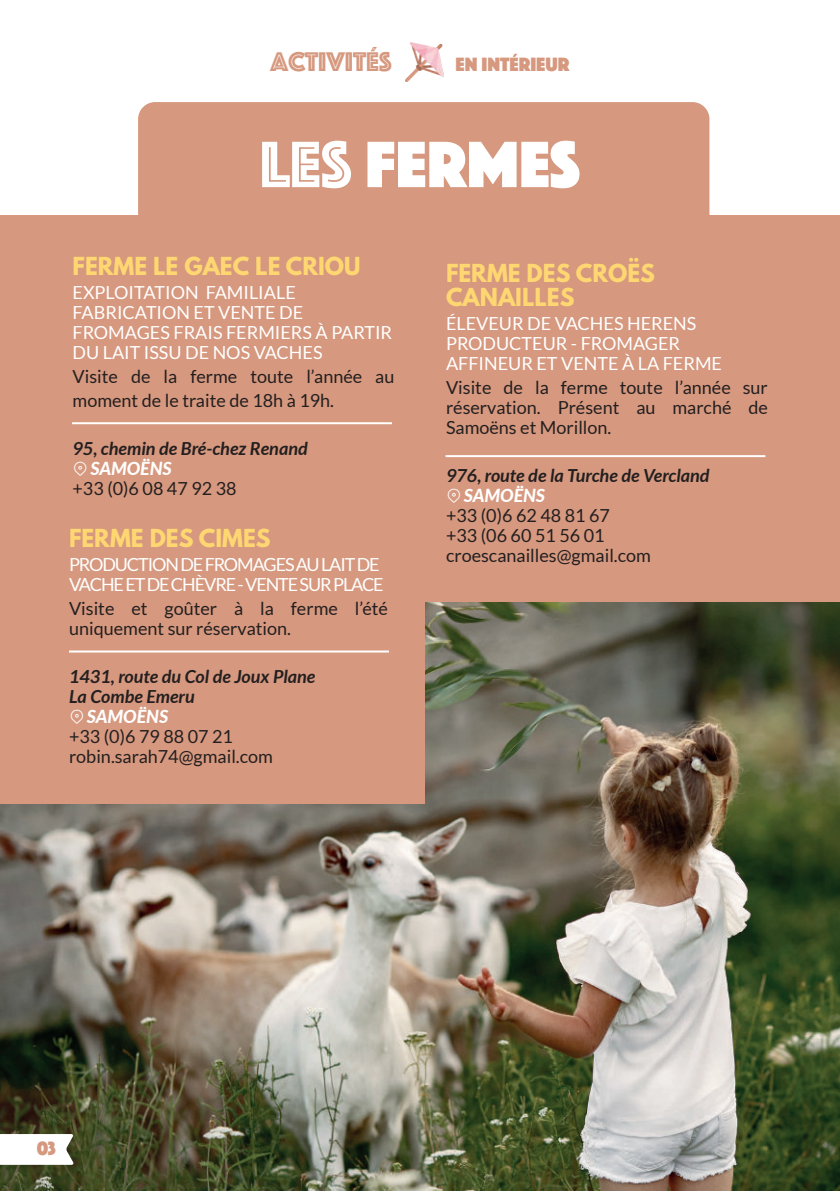
<style>
.page{position:relative;width:840px;height:1191px;background:#fff}
.page>*{position:absolute;margin:0;border:0;box-sizing:border-box;transform-origin:0 0}
.t1{font:68px "Phosphate Solid";color:#fff}
.t2{font:28px "Phosphate Inline";color:#d6987e}
.t3{font:700 22px/24px "League Spartan";color:#fed772}
.t4{font:20px "Phosphate Solid";color:#d6987e}
.t5{font:18px/20px "Lato";color:#231f20}
.t6{font:18px/20px "Lato";color:#fff}
.t7{font:italic 700 18px/20px "Lato";color:#231f20}
.t8{font:18px/20px "Lato";letter-spacing:-.06em;color:#fff}
.t9{font:italic 800 18px "Lato";letter-spacing:-.01em;color:#fff}
.s1{font-family:"Phosphate Inline"}
</style>
<div class="page">
<img style="left:0;top:601px;width:839px;height:590px">
<div style="left:138px;top:102px;width:571px;height:277px;background:#d6987e;border-radius:17px"></div>
<div style="left:0;top:557px;width:424px;height:247px;background:#d6987e"></div>
<div style="left:0;top:215px;width:839px;height:386px;background:#d6987e"></div>
<hr style="left:445px;top:455px;width:320px;height:2px;background:#fff">
<hr style="left:69px;top:650px;width:320px;height:2px;background:#fff">
<img style="left:405px;top:43px;width:38px;height:38px">
<svg style="left:0;top:1134px;width:74px;height:30px"></svg>
<hr style="left:72px;top:422px;width:320px;height:2px;background:#fff">
<h2 class="t2" style="left:270px;top:50px;width:123px">ACTIVITÉS</h2>
<p class="t4" style="left:455px;top:56px;width:115px">EN INTÉRIEUR</p>
<h1 class="t1" style="left:259px;top:136px;width:322px"><span class="s1">LES</span> FERMES</h1>
<p class="t3" style="left:72px;top:253px;width:289px">FERME LE GAEC LE CRIOU</p>
<p class="t6" style="left:72px;top:283px;width:321px">EXPLOITATION FAMILIALE<br>FABRICATION ET VENTE DE<br>FROMAGES FRAIS FERMIERS À PARTIR<br>DU LAIT ISSU DE NOS VACHES</p>
<p class="t5" style="left:72px;top:365px;width:323px;line-height:24px">Visite de la ferme toute l’année au moment de le traite de 18h à 19h.</p>
<p class="t7" style="left:72px;top:439px;width:236px">95, chemin de Bré-chez Renand</p>
<p class="t9" style="left:90px;top:458px;width:83px">SAMOËNS</p>
<p class="t5" style="left:72px;top:479px;width:165px">+33 (0)6 08 47 92 38</p>
<p class="t3" style="left:69px;top:524px;width:203px">FERME DES CIMES</p>
<p class="t8" style="left:69px;top:554px;width:316px">PRODUCTION DE FROMAGES AU LAIT DE<br>VACHE ET DE CHÈVRE - VENTE SUR PLACE</p>
<p class="t5" style="left:69px;top:598px;width:320px">Visite et goûter à la ferme l’été uniquement sur réservation.</p>
<p class="t7" style="left:69px;top:666px;width:248px">1431, route du Col de Joux Plane<br>La Combe Emeru</p>
<p class="t9" style="left:87px;top:706px;width:83px">SAMOËNS</p>
<p class="t5" style="left:69px;top:726px;width:205px">+33 (0)6 79 88 07 21 robin.sarah74@gmail.com</p>
<p class="t3" style="left:446px;top:260px;width:210px">FERME DES CROËS<br>CANAILLES</p>
<p class="t6" style="left:446px;top:314px;width:277px">ÉLEVEUR DE VACHES HERENS<br>PRODUCTEUR - FROMAGER<br>AFFINEUR ET VENTE À LA FERME</p>
<p class="t5" style="left:446px;top:378px;width:323px;text-align:justify">Visite de la ferme toute l’année sur réservation. Présent au marché de Samoëns et Morillon.</p>
<p class="t7" style="left:446px;top:466px;width:265px">976, route de la Turche de Vercland</p>
<p class="t9" style="left:463px;top:485px;width:83px">SAMOËNS</p>
<p class="t5" style="left:446px;top:506px;width:206px">+33 (0)6 62 48 81 67<br>+33 (06 60 51 56 01 croescanailles@gmail.com</p>
<p class="t4" style="left:37px;top:1140px;width:21px">03</p>
</div>
